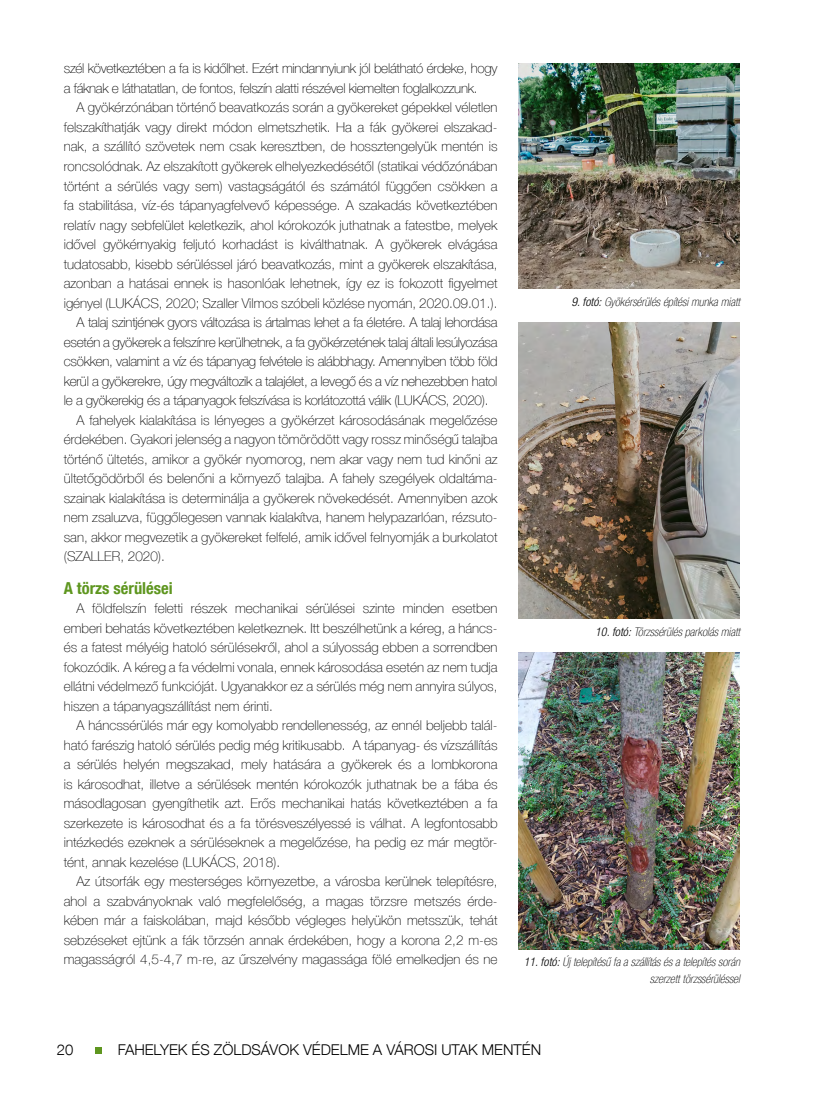
<style>
.page{position:relative;width:825px;height:1119px;background:#fff}
.page>*{position:absolute;margin:0;border:0;box-sizing:border-box;transform-origin:0 0}
.t1{font:700 condensed 16.5px "Helvetica Neue LT Com";color:#5e961f}
.t2{font:300 14.85px "Helvetica Neue LT Com";color:#000}
.t3{font:100 13.5px/19.5px "Helvetica Neue LT Com";color:#000;text-align:justify}
.t4{font:100 13.5px/19.5px "Helvetica Neue LT Com";letter-spacing:-.02em;color:#000}
.t5{font:italic 100 condensed 12px/16.5px "Helvetica Neue LT Com";color:#000;text-align:right}
.s1{font-weight:300}
</style>
<div class="page">
<img style="left:519px;top:64px;width:221px;height:224px">
<img style="left:519px;top:322px;width:221px;height:296px">
<img style="left:519px;top:653px;width:221px;height:296px">
<svg style="left:96px;top:1047px;width:6px;height:6px"></svg>
<p class="t4" style="left:64px;top:59px;width:435px">szél következtében a fa is kidőlhet. Ezért mindannyiunk jól belátható érdeke, hogy a fáknak e láthatatlan, de fontos, felszín alatti részével kiemelten foglalkozzunk.</p>
<p class="t3" style="left:77px;top:98px;width:422px">A gyökérzónában történő beavatkozás során a gyökereket gépekkel véletlen</p>
<p class="t3" style="left:64px;top:117px;width:435px">felszakíthatják vagy direkt módon elmetszhetik. Ha a fák gyökerei elszakad-</p>
<p class="t3" style="left:64px;top:137px;width:435px">nak, a szállító szövetek nem csak keresztben, de hossztengelyük mentén is</p>
<p class="t3" style="left:64px;top:156px;width:435px">roncsolódnak. Az elszakított gyökerek elhelyezkedésétől (statikai védőzónában</p>
<p class="t3" style="left:64px;top:176px;width:435px">történt a sérülés vagy sem) vastagságától és számától függően csökken a</p>
<p class="t3" style="left:64px;top:195px;width:435px">fa stabilitása, víz-és tápanyagfelvevő képessége. A szakadás következtében</p>
<p class="t3" style="left:64px;top:215px;width:435px">relatív nagy sebfelület keletkezik, ahol kórokozók juthatnak a fatestbe, melyek</p>
<p class="t3" style="left:64px;top:234px;width:435px">idővel gyökérnyakig feljutó korhadást is kiválthatnak. A gyökerek elvágása</p>
<p class="t3" style="left:64px;top:254px;width:435px">tudatosabb, kisebb sérüléssel járó beavatkozás, mint a gyökerek elszakítása,</p>
<p class="t3" style="left:64px;top:273px;width:435px">azonban a hatásai ennek is hasonlóak lehetnek, így ez is fokozott figyelmet</p>
<p class="t3" style="left:64px;top:293px;width:435px">igényel (LUKÁCS, 2020; Szaller Vilmos szóbeli közlése nyomán, 2020.09.01.).</p>
<p class="t4" style="left:77px;top:312px;width:422px">A talaj szintjének gyors változása is ártalmas lehet a fa életére. A talaj lehordása</p>
<p class="t4" style="left:64px;top:332px;width:435px">esetén a gyökerek a felszínre kerülhetnek, a fa gyökérzetének talaj általi lesúlyozása</p>
<p class="t4" style="left:64px;top:351px;width:435px">csökken, valamint a víz és tápanyag felvétele is alábbhagy. Amennyiben több föld</p>
<p class="t4" style="left:64px;top:371px;width:435px">kerül a gyökerekre, úgy megváltozik a talajélet, a levegő és a víz nehezebben hatol</p>
<p class="t4" style="left:64px;top:390px;width:426px">le a gyökerekig és a tápanyagok felszívása is korlátozottá válik (LUKÁCS, 2020).</p>
<p class="t3" style="left:77px;top:410px;width:422px">A fahelyek kialakítása is lényeges a gyökérzet károsodásának megelőzése</p>
<p class="t3" style="left:64px;top:429px;width:435px">érdekében. Gyakori jelenség a nagyon tömörödött vagy rossz minőségű talajba</p>
<p class="t3" style="left:64px;top:449px;width:435px">történő ültetés, amikor a gyökér nyomorog, nem akar vagy nem tud kinőni az</p>
<p class="t3" style="left:64px;top:468px;width:435px">ültetőgödörből és belenőni a környező talajba. A fahely szegélyek oldaltáma-</p>
<p class="t3" style="left:64px;top:488px;width:435px">szainak kialakítása is determinálja a gyökerek növekedését. Amennyiben azok</p>
<p class="t3" style="left:64px;top:507px;width:435px">nem zsaluzva, függőlegesen vannak kialakítva, hanem helypazarlóan, rézsuto-</p>
<p class="t3" style="left:64px;top:527px;width:435px">san, akkor megvezetik a gyökereket felfelé, amik idővel felnyomják a burkolatot</p>
<p class="t3" style="left:64px;top:546px;width:103px">(SZALLER, 2020).</p>
<p class="t1" style="left:64px;top:577px;width:110px">A törzs sérülései</p>
<p class="t3" style="left:64px;top:598px;width:435px;text-indent:13px">A földfelszín feletti részek mechanikai sérülései szinte minden esetben emberi behatás következtében keletkeznek. Itt beszélhetünk a kéreg, a háncs&shy;és a fatest mélyéig hatoló sérülésekről, ahol a súlyosság ebben a sorrendben fokozódik. A kéreg a fa védelmi vonala, ennek károsodása esetén az nem tudja ellátni védelmező funkcióját. Ugyanakkor ez a sérülés még nem annyira súlyos, hiszen a tápanyagszállítást nem érinti.</p>
<p class="t3" style="left:64px;top:715px;width:435px;text-indent:13px">A háncssérülés már egy komolyabb rendellenesség, az ennél beljebb talál&shy;ható farészig hatoló sérülés pedig még kritikusabb. A tápanyag- és vízszállítás a sérülés helyén megszakad, mely hatására a gyökerek és a lombkorona is károsodhat, illetve a sérülések mentén kórokozók juthatnak be a fába és másodlagosan gyengíthetik azt. Erős mechanikai hatás következtében a fa szerkezete is károsodhat és a fa törésveszélyessé is válhat. A legfontosabb intézkedés ezeknek a sérüléseknek a megelőzése, ha pedig ez már megtör&shy;tént, annak kezelése (LUKÁCS, 2018).</p>
<p class="t3" style="left:64px;top:871px;width:435px;text-indent:13px">Az útsorfák egy mesterséges környezetbe, a városba kerülnek telepítésre, ahol a szabványoknak való megfelelőség, a magas törzsre metszés érde&shy;kében már a faiskolában, majd később végleges helyükön metsszük, tehát sebzéseket ejtünk a fák törzsén annak érdekében, hogy a korona 2,2 m-es magasságról 4,5-4,7 m-re, az űrszelvény magassága fölé emelkedjen és ne</p>
<p class="t5" style="left:571px;top:293px;width:170px"><span class="s1">9. fotó:</span> Gyökérsérülés építési munka miatt</p>
<p class="t5" style="left:595px;top:623px;width:146px"><span class="s1">10. fotó:</span> Törzssérülés parkolás miatt</p>
<p class="t5" style="left:524px;top:953px;width:218px"><span class="s1">11. fotó:</span> Új telepítésű fa a szállítás és a telepítés során szerzett törzssérüléssel</p>
<p class="t2" style="left:57px;top:1040px;width:18px">20</p>
<p class="t2" style="left:118px;top:1040px;width:425px">FAHELYEK ÉS ZÖLDSÁVOK VÉDELME A VÁROSI UTAK MENTÉN</p>
</div>
